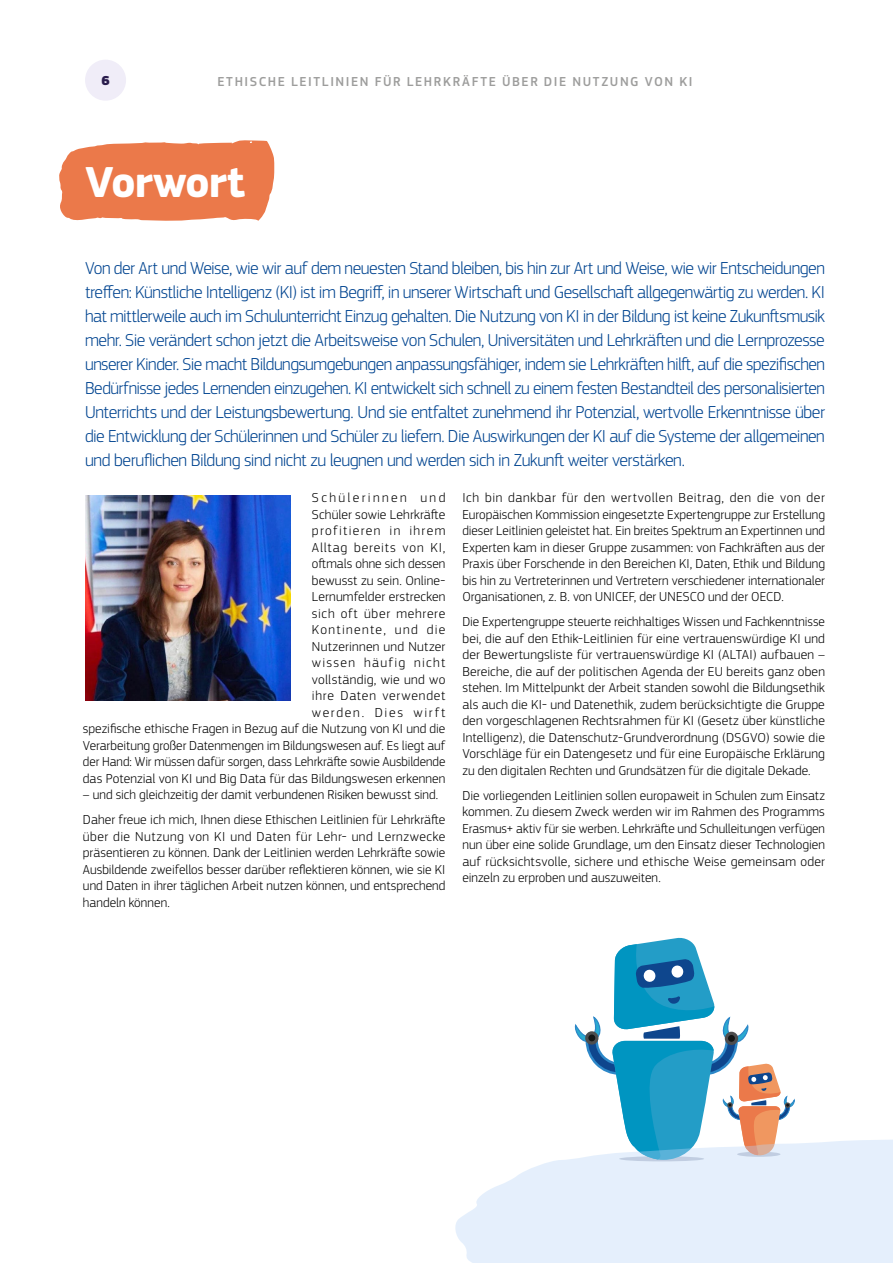
<style>
.page{position:relative;width:893px;height:1263px;background:#fff}
.page>*{position:absolute;margin:0;border:0;box-sizing:border-box;transform-origin:0 0}
.t1{font:700 45px "EC Square Sans Pro";letter-spacing:-.03em;color:#fff}
.Leading_Text{font:300 18px/24px "EC Square Sans Pro";letter-spacing:-.025em;color:#004490;text-align:justify}
.Body{font:300 13.5px/16.5px "EC Square Sans Pro";letter-spacing:.005em;color:#000;text-align:justify}
.t2{font:500 13.5px "EC Square Sans Pro";letter-spacing:.12em;color:#9d9d9c}
.t3{font:900 13.5px "EC Square Sans Pro Extra";color:#291b4c}
</style>
<div class="page">
<svg style="left:59px;top:140px;width:215px;height:81px;background:#ec865b"></svg>
<svg style="left:574px;top:937px;width:221px;height:193px"></svg>
<svg style="left:455px;top:1130px;width:438px;height:133px;fill:#e5effc"></svg>
<div style="left:85px;top:60px;width:41px;height:41px;background:#f0edf8;border-radius:50%"></div>
<img style="left:85px;top:495px;width:206px;height:206px">
<p class="t3" style="left:101px;top:72px;width:10px">6</p>
<p class="t2" style="left:217px;top:73px;width:477px">ETHISCHE LEITLINIEN FÜR LEHRKRÄFTE ÜBER DIE NUTZUNG VON KI</p>
<h1 class="t1" style="left:85px;top:155px;width:162px">Vorwort</h1>
<p class="Leading_Text" style="left:85px;top:256px;width:741px">Von der Art und Weise, wie wir auf dem neuesten Stand bleiben, bis hin zur Art und Weise, wie wir Entscheidungen treffen: Künstliche Intelligenz (KI) ist im Begriff, in unserer Wirtschaft und Gesellschaft allgegenwärtig zu werden. KI hat mittlerweile auch im Schulunterricht Einzug gehalten. Die Nutzung von KΙ in der Bildung ist keine Zukunftsmusik mehr. Sie verändert schon jetzt die Arbeitsweise von Schulen, Universitäten und Lehrkräften und die Lernprozesse unserer Kinder. Sie macht Bildungsumgebungen anpassungsfähiger, indem sie Lehrkräften hilft, auf die spezifischen Bedürfnisse jedes Lernenden einzugehen. KI entwickelt sich schnell zu einem festen Bestandteil des personalisierten Unterrichts und der Leistungsbewertung. Und sie entfaltet zunehmend ihr Potenzial, wertvolle Erkenntnisse über die Entwicklung der Schülerinnen und Schüler zu liefern. Die Auswirkungen der KI auf die Systeme der allgemeinen und beruflichen Bildung sind nicht zu leugnen und werden sich in Zukunft weiter verstärken.</p>
<p class="Body" style="left:83px;top:490px;width:364px;text-align:right">Schülerinnen und<br>Schüler sowie Lehrkräfte<br>profitieren in ihrem<br>Alltag bereits von KI,<br>oftmals ohne sich dessen<br>bewusst zu sein. Online-<br>Lernumfelder erstrecken<br>sich oft über mehrere<br>Kontinente, und die<br>Nutzerinnen und Nutzer<br>wissen häufig nicht<br>vollständig, wie und wo<br>ihre Daten verwendet<br>werden. Dies wirft<br>spezifische ethische Fragen in Bezug auf die Nutzung von KI und die<br>Verarbeitung großer Datenmengen im Bildungswesen auf. Es liegt auf der Hand: Wir müssen dafür sorgen, dass Lehrkräfte sowie Ausbildende das Potenzial von KI und Big Data für das Bildungswesen erkennen</p>
<p class="Body" style="left:83px;top:787px;width:357px">– und sich gleichzeitig der damit verbundenen Risiken bewusst sind.</p>
<p class="Body" style="left:83px;top:812px;width:364px">Daher freue ich mich, Ihnen diese Ethischen Leitlinien für Lehrkräfte über die Nutzung von KI und Daten für Lehr- und Lernzwecke präsentieren zu können. Dank der Leitlinien werden Lehrkräfte sowie Ausbildende zweifellos besser darüber reflektieren können, wie sie KI und Daten in ihrer täglichen Arbeit nutzen können, und entsprechend handeln können.</p>
<p class="Body" style="left:462px;top:490px;width:364px">Ich bin dankbar für den wertvollen Beitrag, den die von der Europäischen Kommission eingesetzte Expertengruppe zur Erstellung dieser Leitlinien geleistet hat. Ein breites Spektrum an Expertinnen und Experten kam in dieser Gruppe zusammen: von Fachkräften aus der Praxis über Forschende in den Bereichen KI, Daten, Ethik und Bildung bis hin zu Vertreterinnen und Vertretern verschiedener internationaler Organisationen, z. B. von UNICEF, der UNESCO und der OECD.</p>
<p class="Body" style="left:462px;top:614px;width:364px">Die Expertengruppe steuerte reichhaltiges Wissen und Fachkenntnisse bei, die auf den Ethik-Leitlinien für eine vertrauenswürdige KI und der Bewertungsliste für vertrauenswürdige KI (ALTAI) aufbauen – Bereiche, die auf der politischen Agenda der EU bereits ganz oben stehen. Im Mittelpunkt der Arbeit standen sowohl die Bildungsethik als auch die KI- und Datenethik, zudem berücksichtigte die Gruppe den vorgeschlagenen Rechtsrahmen für KI (Gesetz über künstliche Intelligenz), die Datenschutz-Grundverordnung (DSGVO) sowie die Vorschläge für ein Datengesetz und für eine Europäische Erklärung zu den digitalen Rechten und Grundsätzen für die digitale Dekade.</p>
<p class="Body" style="left:462px;top:787px;width:364px">Die vorliegenden Leitlinien sollen europaweit in Schulen zum Einsatz kommen. Zu diesem Zweck werden wir im Rahmen des Programms Erasmus+ aktiv für sie werben. Lehrkräfte und Schulleitungen verfügen nun über eine solide Grundlage, um den Einsatz dieser Technologien auf rücksichtsvolle, sichere und ethische Weise gemeinsam oder einzeln zu erproben und auszuweiten.</p>
</div>
